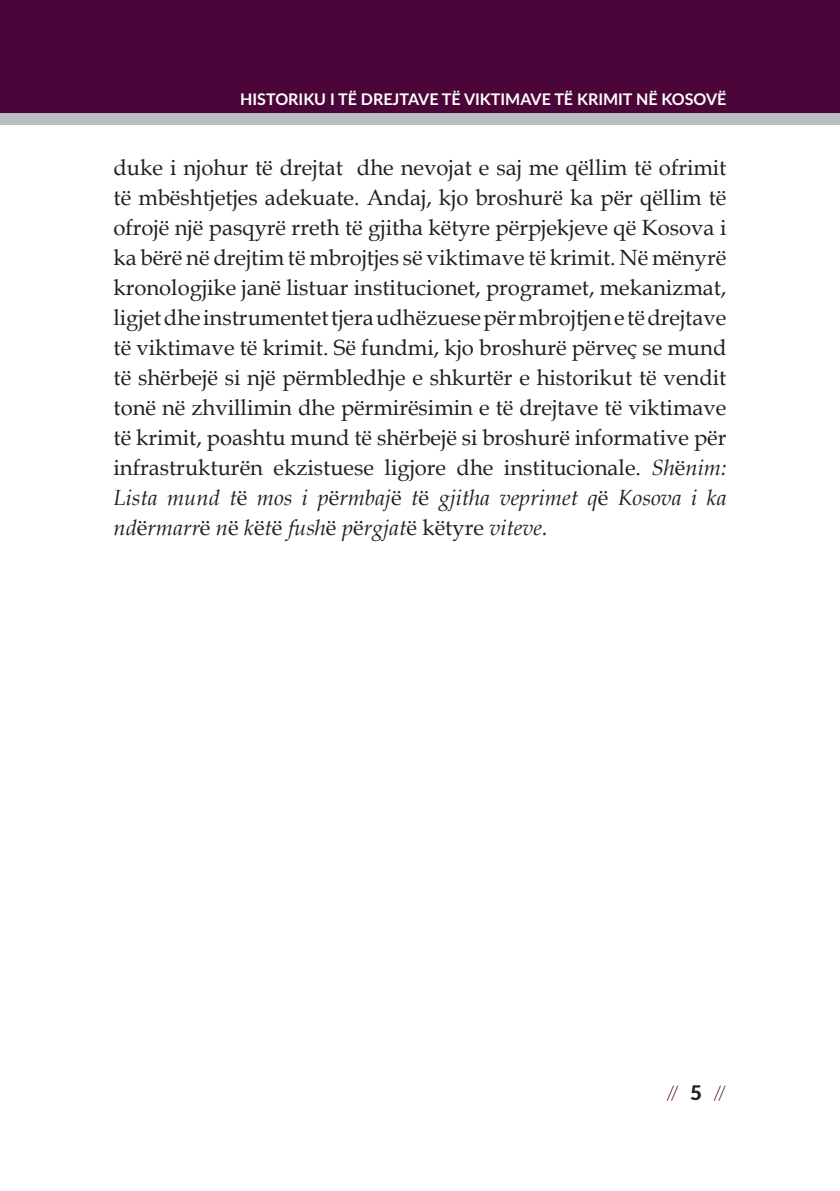
<style>
.page{position:relative;width:840px;height:1191px;background:#fff}
.page>*{position:absolute;margin:0;border:0;box-sizing:border-box;transform-origin:0 0}
.t1{font:22px/30px "Book Antiqua";color:#231f20;text-align:justify}
.t2{font:300 20px "Lato";color:#4c0539}
.t3{font:700 16px "Lato";color:#fff}
.s1{font-style:italic}
.s2{font-weight:900;color:#231f20}
</style>
<div class="page">
<div style="left:0;top:0;width:839px;height:113px;background:#4c0539"></div>
<div style="left:0;top:113px;width:839px;height:12px;background:#bcbdc0"></div>
<p class="t3" style="left:240px;top:87px;width:487px">HISTORIKU I TË DREJTAVE TË VIKTIMAVE TË KRIMIT NË KOSOVË</p>
<p class="t1" style="left:113px;top:152px;width:614px">duke i njohur të drejtat dhe nevojat e saj me qëllim të ofrimit të mbështjetjes adekuate. Andaj, kjo broshurë ka për qëllim të ofrojë një pasqyrë rreth të gjitha këtyre përpjekjeve që Kosova i ka bërë në drejtim të mbrojtjes së viktimave të krimit. Në mënyrë kronologjike janë listuar institucionet, programet, mekanizmat, ligjet dhe instrumentet tjera udhëzuese për mbrojtjen e të drejtave të viktimave të krimit. Së fundmi, kjo broshurë përveç se mund të shërbejë si një përmbledhje e shkurtër e historikut të vendit tonë në zhvillimin dhe përmirësimin e të drejtave të viktimave të krimit, poashtu mund të shërbejë si broshurë informative për infrastrukturën ekzistuese ligjore dhe institucionale. <span class="s1">Sh</span>ë<span class="s1">nim:<br>Lista mund t</span>ë <span class="s1">mos i p</span>ë<span class="s1">rmbaj</span>ë <span class="s1">t</span>ë <span class="s1">gjitha veprimet q</span>ë <span class="s1">Kosova i ka nd</span>ë<span class="s1">rmarr</span>ë <span class="s1">n</span>ë <span class="s1">k</span>ë<span class="s1">t</span>ë <span class="s1">fush</span>ë <span class="s1">p</span>ë<span class="s1">rgjat</span>ë këtyre <span class="s1">viteve.</span></p>
<p class="t2" style="left:665px;top:1079px;width:62px">// <span class="s2">5</span> //</p>
</div>
